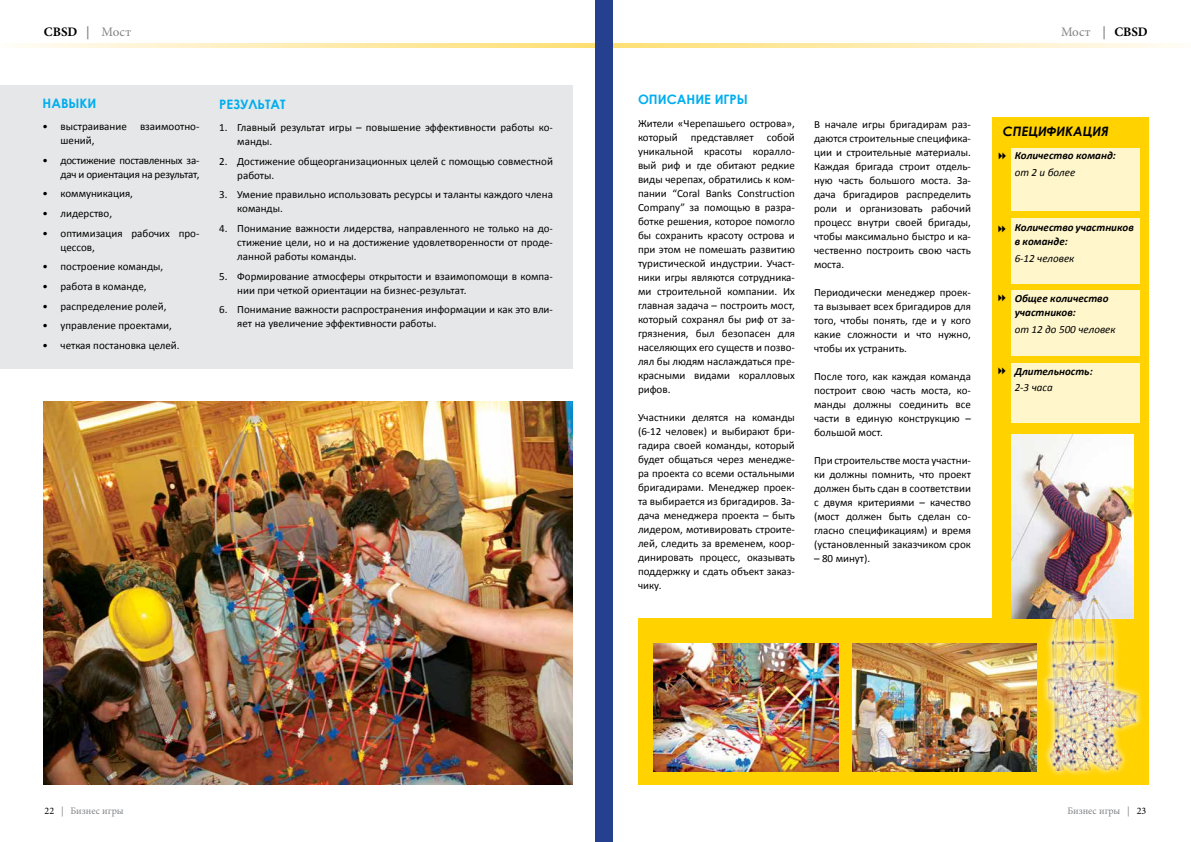
<style>
.page{position:relative;width:1191px;height:842px;background:#fff}
.page>*{position:absolute;margin:0;border:0;box-sizing:border-box;transform-origin:0 0}
.t1{font:700 13px "Century Gothic";color:#00aeef}
.t2{font:italic 700 13px "Century Gothic";color:#000}
.t3{font:700 13px "Minion Pro";color:#000}
.t4{font:13px "Minion Pro";color:#808285}
.t5{font:11px/14px "Calibri";color:#000}
.t6{font:italic 700 11px/14px "Calibri";color:#000}
.t7{font:11px/14px "Calibri";letter-spacing:-.02em;color:#000;text-align:right}
.t8{font:italic 11px "Calibri";color:#000}
.t9{font:10px "Minion Pro";color:#808285}
.s1{color:#808285}
.s2{font-weight:400;color:#808285}
.s3{font-weight:700}
.s4{font-weight:700;color:#000}
.s5{color:#000}
</style>
<div class="page">
<svg style="left:613px;top:44px;width:566px;height:3px;background:#ffecb4"></svg>
<svg style="left:17px;top:44px;width:578px;height:3px;background:#ffecb3"></svg>
<div style="left:991px;top:117px;width:157px;height:667px;background:#ffd200"></div>
<div style="left:1011px;top:148px;width:128px;height:62px;background:#fff6cc"></div>
<div style="left:1011px;top:218px;width:129px;height:65px;background:#fff6cc"></div>
<div style="left:1011px;top:290px;width:128px;height:66px;background:#fff6cc"></div>
<div style="left:1011px;top:363px;width:129px;height:60px;background:#fff6cc"></div>
<div style="left:0;top:86px;width:573px;height:283px;background:#e6e7e8"></div>
<div style="left:638px;top:618px;width:361px;height:166px;background:#ffd200"></div>
<img style="left:654px;top:643px;width:184px;height:128px">
<img style="left:43px;top:401px;width:530px;height:383px">
<img style="left:1011px;top:434px;width:122px;height:184px">
<svg style="left:1038px;top:587px;width:104px;height:189px"></svg>
<img style="left:1044px;top:595px;width:96px;height:176px">
<img style="left:852px;top:643px;width:184px;height:128px">
<div style="left:595px;top:0;width:18px;height:842px;background:#25408f"></div>
<p class="t3" style="left:44px;top:23px;width:89px">CBSD <span class="s1">|</span> <span class="s2">Мост</span></p>
<p class="t4" style="left:1061px;top:24px;width:88px">Мост <span class="s3">|</span> <span class="s4">CBSD</span></p>
<p class="t1" style="left:43px;top:93px;width:56px">Навыки</p>
<p class="t5" style="left:61px;top:119px;width:140px;text-indent:-18px">• выстраивание взаимоотно&shy;шений,</p>
<p class="t7" style="left:43px;top:153px;width:158px">• достижение поставленных за&shy;дач и ориентация на результат,</p>
<p class="t5" style="left:43px;top:187px;width:92px">• коммуникация,</p>
<p class="t5" style="left:43px;top:206px;width:71px">• лидерство,</p>
<p class="t5" style="left:61px;top:226px;width:140px;text-indent:-18px">• оптимизация рабочих про&shy;цессов,</p>
<p class="t5" style="left:43px;top:260px;width:122px">• построение команды,</p>
<p class="t5" style="left:43px;top:279px;width:105px">• работа в команде,</p>
<p class="t5" style="left:43px;top:299px;width:125px">• распределение ролей,</p>
<p class="t5" style="left:43px;top:319px;width:131px">• управление проектами,</p>
<p class="t5" style="left:43px;top:338px;width:139px">• четкая постановка целей.</p>
<p class="t1" style="left:219px;top:94px;width:68px">Результат</p>
<p class="t5" style="left:237px;top:120px;width:317px;text-indent:-18px">1. Главный результат игры – повышение эффективности работы ко&shy;манды.</p>
<p class="t5" style="left:237px;top:154px;width:317px;text-indent:-18px">2. Достижение общеорганизационных целей с помощью совместной работы.</p>
<p class="t5" style="left:237px;top:188px;width:317px;text-indent:-18px">3. Умение правильно использовать ресурсы и таланты каждого члена команды.</p>
<p class="t5" style="left:237px;top:221px;width:317px;text-align:justify;text-indent:-18px">4. Понимание важности лидерства, направленного не только на до&shy;стижение цели, но и на достижение удовлетворенности от проде&shy;ланной работы команды.</p>
<p class="t5" style="left:237px;top:269px;width:317px;text-indent:-18px">5. Формирование атмосферы открытости и взаимопомощи в компа&shy;нии при четкой ориентации на бизнес-результат.</p>
<p class="t5" style="left:237px;top:303px;width:317px;text-indent:-18px">6. Понимание важности распространения информации и как это вли&shy;яет на увеличение эффективности работы.</p>
<p class="t1" style="left:638px;top:89px;width:111px">Описание игры</p>
<p class="t5" style="left:638px;top:116px;width:158px;text-align:justify">Жители «Черепашьего острова», который представляет собой уникальной красоты коралло&shy;вый риф и где обитают редкие виды черепах, обратились к ком&shy;пании “Coral Banks Construction Company” за помощью в разра&shy;ботке решения, которое помогло бы сохранить красоту острова и при этом не помешать развитию туристической индустрии. Участ&shy;ники игры являются сотрудника&shy;ми строительной компании. Их главная задача – построить мост, который сохранял бы риф от за&shy;грязнения, был безопасен для населяющих его существ и позво&shy;лял бы людям наслаждаться пре&shy;красными видами коралловых рифов.</p>
<p class="t5" style="left:638px;top:410px;width:158px;text-align:justify">Участники делятся на команды (6-12 человек) и выбирают бри&shy;гадира своей команды, который будет общаться через менедже&shy;ра проекта со всеми остальными бригадирами. Менеджер проек&shy;та выбирается из бригадиров. За&shy;дача менеджера проекта – быть лидером, мотивировать строите&shy;лей, следить за временем, коор&shy;динировать процесс, оказывать поддержку и сдать объект заказ&shy;чику.</p>
<p class="t5" style="left:814px;top:117px;width:158px;text-align:justify">В начале игры бригадирам раз&shy;даются строительные специфика&shy;ции и строительные материалы.<br>Каждая бригада строит отдель&shy;ную часть большого моста. За&shy;дача бригадиров распределить роли и организовать рабочий процесс внутри своей бригады, чтобы максимально быстро и ка&shy;чественно построить свою часть моста.</p>
<p class="t5" style="left:814px;top:285px;width:158px;text-align:justify">Периодически менеджер проек&shy;та вызывает всех бригадиров для того, чтобы понять, где и у кого какие сложности и что нужно, чтобы их устранить.</p>
<p class="t5" style="left:814px;top:369px;width:158px;text-align:justify">После того, как каждая команда построит свою часть моста, ко&shy;манды должны соединить все части в единую конструкцию – большой мост.</p>
<p class="t5" style="left:814px;top:453px;width:158px;text-align:justify">При строительстве моста участни&shy;ки должны помнить, что проект должен быть сдан в соответствии с двумя критериями – качество (мост должен быть сделан со&shy;гласно спецификациям) и время (установленный заказчиком срок</p>
<p class="t5" style="left:814px;top:551px;width:58px">– 80 минут).</p>
<p class="t2" style="left:1002px;top:122px;width:107px">Спецификация</p>
<p class="t6" style="left:1014px;top:149px;width:103px">Количество команд:</p>
<p class="t8" style="left:1014px;top:165px;width:62px">от 2 и более</p>
<p class="t6" style="left:1014px;top:220px;width:121px">Количество участников в команде:</p>
<p class="t8" style="left:1014px;top:251px;width:61px">6-12 человек</p>
<p class="t6" style="left:1014px;top:291px;width:95px">Общее количество участников:</p>
<p class="t8" style="left:1014px;top:322px;width:102px">от 12 до 500 человек</p>
<p class="t6" style="left:1014px;top:364px;width:80px">Длительность:</p>
<p class="t8" style="left:1014px;top:380px;width:40px">2-3 часа</p>
<p class="t9" style="left:45px;top:804px;width:80px"><span class="s5">22</span> | Бизнес игры</p>
<p class="t9" style="left:1067px;top:804px;width:80px">Бизнес игры | <span class="s5">23</span></p>
</div>
